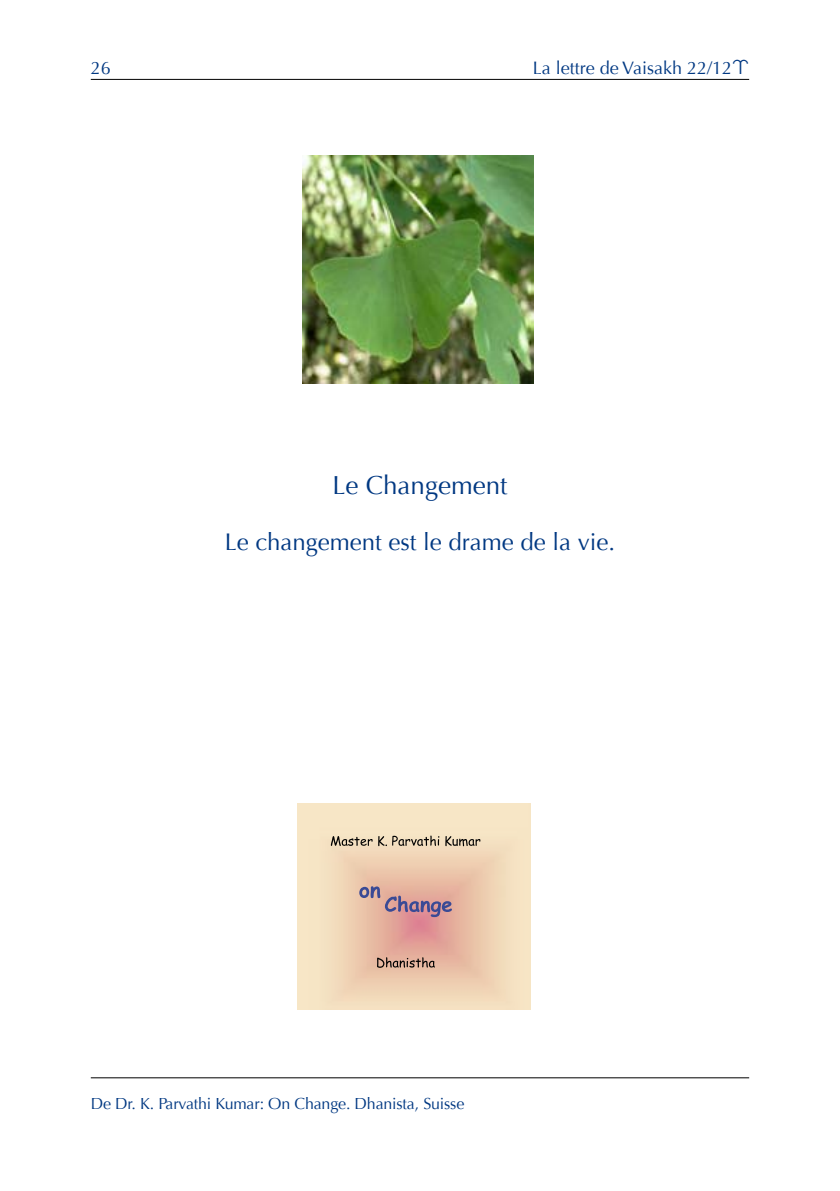
<style>
.page{position:relative;width:840px;height:1191px;background:#fff}
.page>*{position:absolute;margin:0;border:0;box-sizing:border-box;transform-origin:0 0}
.t1{font:26px "Optima";color:#003882}
.t2{font:24px "Optima";color:#003882}
.t3{font:18px "Optima";color:#003882}
.t4{font:16px "Optima";letter-spacing:-.01em;color:#003882}
.s1{font-family:"Glyphs"}
</style>
<div class="page">
<hr style="left:91px;top:79px;width:657px;height:1px;background:#000">
<hr style="left:91px;top:1077px;width:657px;height:1px;background:#000">
<img style="left:297px;top:803px;width:233px;height:206px">
<svg style="left:330px;top:835px;width:150px;height:11px;background:#b6a891"></svg>
<svg style="left:377px;top:957px;width:57px;height:10px"></svg>
<svg style="left:359px;top:886px;width:92px;height:31px;background:#c0979a"></svg>
<img style="left:302px;top:155px;width:231px;height:229px">
<p class="t3" style="left:91px;top:57px;width:22px">26</p>
<p class="t3" style="left:532px;top:57px;width:218px">La lettre de Vaisakh 22/12<span class="s1">1</span></p>
<h1 class="t1" style="left:332px;top:470px;width:176px">Le Changement</h1>
<h2 class="t2" style="left:225px;top:528px;width:392px">Le changement est le drame de la vie.</h2>
<p class="t4" style="left:91px;top:1094px;width:375px">De Dr. K. Parvathi Kumar: On Change. Dhanista, Suisse</p>
</div>
